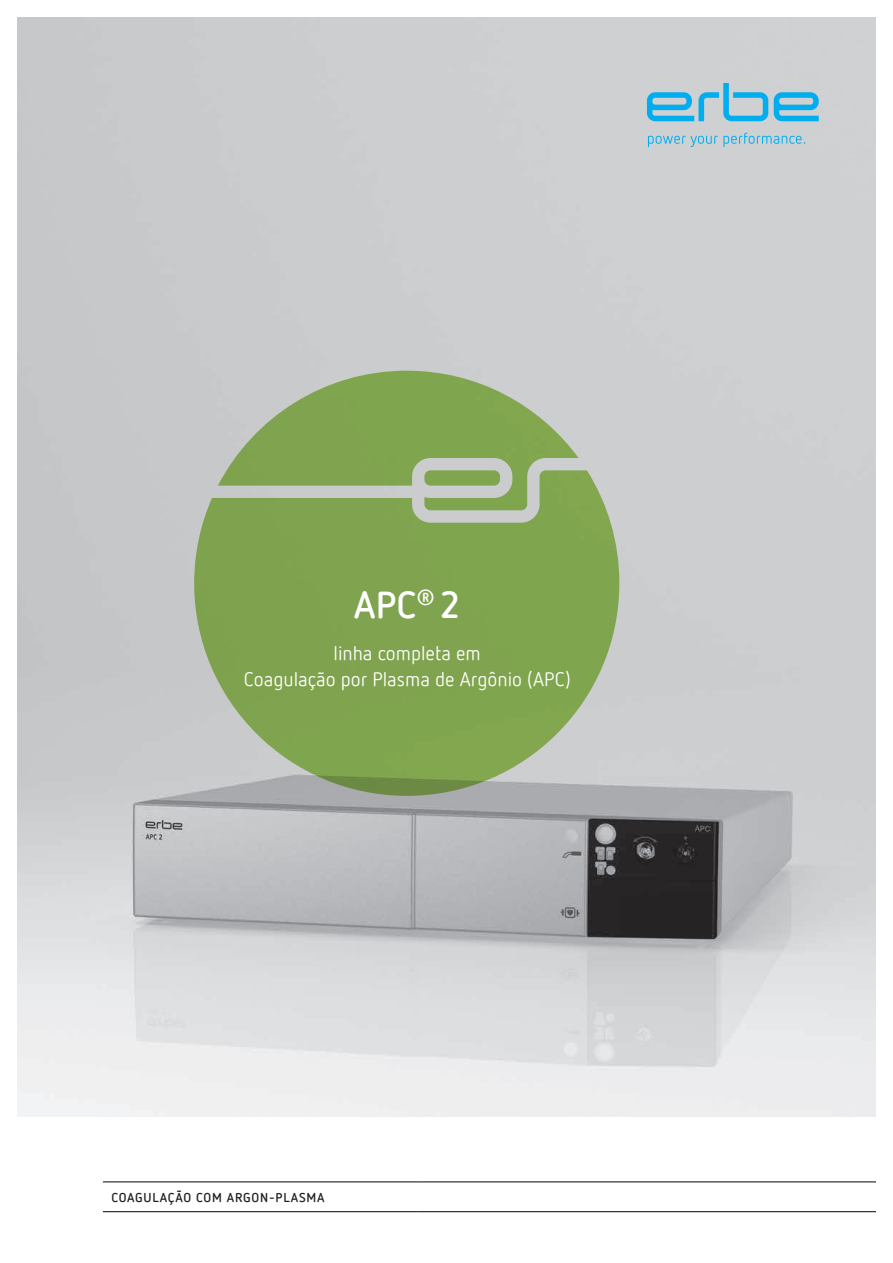
<style>
.page{position:relative;width:893px;height:1263px;background:#fff}
.page>*{position:absolute;margin:0;border:0;box-sizing:border-box;transform-origin:0 0}
.t1{font:700 37.5px "Netto Offc Pro";color:#fff}
.t2{font:19.5px/25.5px "Netto Offc Pro";color:#fff;text-align:center}
.t3{font:700 12.75px "Netto Offc Pro";letter-spacing:.06em;color:#231f20}
</style>
<div class="page">
<img style="left:17px;top:17px;width:859px;height:1100px">
<svg style="left:647px;top:83px;width:121px;height:38px;background:#82c3dc"></svg>
<svg style="left:774px;top:92px;width:45px;height:29px"></svg>
<svg style="left:648px;top:133px;width:157px;height:13px;background:#a8c9d7"></svg>
<hr style="left:103px;top:1181px;width:315px;height:1px;background:#231f20">
<hr style="left:418px;top:1181px;width:458px;height:1px;background:#231f20">
<hr style="left:103px;top:1211px;width:315px;height:1px;background:#231f20">
<hr style="left:418px;top:1211px;width:458px;height:1px;background:#231f20">
<svg style="left:194px;top:470px;width:425px;height:326px;background:#8ca964"></svg>
<svg style="left:218px;top:371px;width:360px;height:139px;background:#98b179"></svg>
<h1 class="t1" style="left:354px;top:579px;width:108px">APC<sup>®</sup> 2</h1>
<p class="t2" style="left:244px;top:640px;width:328px">linha completa em<br>Coagulação por Plasma de Argônio (APC)</p>
<p class="t3" style="left:111px;top:1189px;width:215px">COAGULAÇÃO COM ARGON-PLASMA</p>
</div>
